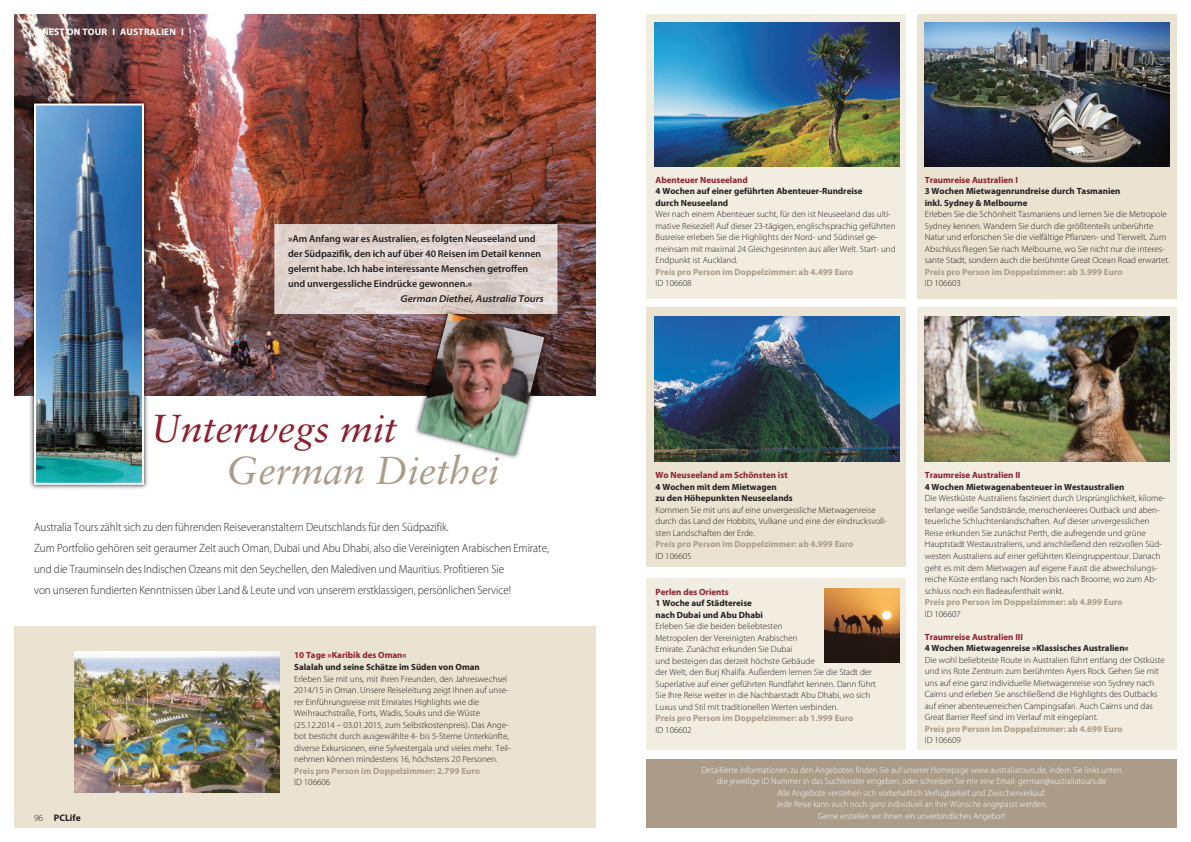
<style>
.page{position:relative;width:1191px;height:842px;background:#fff}
.page>*{position:absolute;margin:0;border:0;box-sizing:border-box;transform-origin:0 0}
.t1{font:39px "Sabon Italic Os F";color:#aa9c89}
.t2{font:39px "Sabon Italic Os F";color:#8f1e2f}
.t3{font:300 12px/21px "Myriad Pro";color:#231f20;scale:.92 1}
.t4{font:600 10px/15px "Myriad Pro";color:#231f20}
.t5{font:italic 600 semi-expanded 10px "Myriad Pro";color:#231f20}
.t6{font:700 9.5px "Myriad Pro";letter-spacing:.02em;color:#fff}
.t7{font:700 9.5px "Myriad Pro";color:#231f20}
.t8{font:300 9px/11.5px "Myriad Pro";color:#231f20}
.t9{font:300 9px/11.5px "Myriad Pro";letter-spacing:.01em;color:#fff;text-align:center;scale:.92 1}
.t10{font:700 9px/11.5px "Myriad Pro";color:#231f20}
.t11{font:700 9px "Myriad Pro";color:#aa9c89}
.t12{font:700 9px "Myriad Pro";color:#8f1e2f}
.s1{font-weight:300}
</style>
<div class="page">
<div style="left:917px;top:307px;width:259px;height:443px;background:#f2ede1"></div>
<img style="left:14px;top:14px;width:581px;height:382px">
<img style="left:274px;top:224px;width:283px;height:90px">
<div style="left:14px;top:626px;width:581px;height:202px;background:#eae3d1"></div>
<img style="left:75px;top:651px;width:205px;height:142px">
<img style="left:415px;top:418px;width:104px;height:41px">
<img style="left:544px;top:314px;width:9px;height:82px">
<img style="left:441px;top:305px;width:38px;height:8px">
<img style="left:418px;top:313px;width:126px;height:142px">
<img style="left:27px;top:97px;width:123px;height:392px">
<img style="left:37px;top:107px;width:104px;height:375px">
<div style="left:34px;top:104px;width:110px;height:381px;border:2px solid #fff"></div>
<div style="left:646px;top:14px;width:260px;height:285px;background:#f2ede1"></div>
<div style="left:646px;top:307px;width:260px;height:260px;background:#eae3d1"></div>
<div style="left:646px;top:578px;width:260px;height:171px;background:#f2ede1"></div>
<div style="left:646px;top:760px;width:530px;height:68px;background:#aa9c89"></div>
<div style="left:917px;top:14px;width:259px;height:285px;background:#eae3d1"></div>
<img style="left:654px;top:22px;width:245px;height:145px">
<img style="left:654px;top:317px;width:245px;height:145px">
<img style="left:925px;top:22px;width:244px;height:145px">
<img style="left:925px;top:317px;width:244px;height:145px">
<img style="left:824px;top:588px;width:75px;height:75px">
<p class="t6" style="left:34px;top:27px;width:151px">FINEST ON TOUR I AUSTRALIEN I</p>
<p class="t4" style="left:288px;top:232px;width:255px">»Am Anfang war es Australien, es folgten Neuseeland und der Südpazifik, den ich auf über 40 Reisen im Detail kennen gelernt habe. Ich habe interessante Menschen getroffen und unvergessliche Eindrücke gewonnen.«</p>
<p class="t5" style="left:400px;top:293px;width:145px">German Diethei, Australia Tours</p>
<h1 class="t2" style="left:150px;top:406px;width:248px">Unterwegs mit</h1>
<h1 class="t1" style="left:226px;top:448px;width:274px">German Diethei</h1>
<p class="t3" style="left:34px;top:516px;width:561px">Australia Tours zählt sich zu den führenden Reiseveranstaltern Deutschlands für den Südpazifik.<br>Zum Portfolio gehören seit geraumer Zeit auch Oman, Dubai und Abu Dhabi, also die Vereinigten Arabischen Emirate, und die Trauminseln des Indischen Ozeans mit den Seychellen, den Malediven und Mauritius. Profitieren Sie<br>von unseren fundierten Kenntnissen über Land &amp; Leute und von unserem erstklassigen, persönlichen Service!</p>
<p class="t7" style="left:34px;top:812px;width:48px"><span class="s1">96</span> PCLife</p>
<p class="t12" style="left:294px;top:650px;width:114px">10 Tage »Karibik des Oman«</p>
<p class="t10" style="left:294px;top:661px;width:187px">Salalah und seine Schätze im Süden von Oman</p>
<p class="t8" style="left:294px;top:673px;width:218px">Erleben Sie mit uns, mit ihren Freunden, den Jahreswechsel 2014/15 in Oman. Unsere Reiseleitung zeigt Ihnen auf unse&shy;rer Einführungsreise mit Emirates Highlights wie die Weihrauchstraße, Forts, Wadis, Souks und die Wüste (25.12.2014 – 03.01.2015, zum Selbstkostenpreis). Das Ange&shy;bot besticht durch ausgewählte 4- bis 5-Sterne Unterkünfte, diverse Exkursionen, eine Sylvestergala und vieles mehr. Teil&shy;nehmen können mindestens 16, höchstens 20 Personen.</p>
<p class="t11" style="left:294px;top:765px;width:187px">Preis pro Person im Doppelzimmer: 2.799 Euro</p>
<p class="t8" style="left:294px;top:776px;width:38px">ID 106606</p>
<p class="t12" style="left:655px;top:174px;width:94px">Abenteuer Neuseeland</p>
<p class="t10" style="left:655px;top:185px;width:208px">4 Wochen auf einer geführten Abenteuer-Rundreise durch Neuseeland</p>
<p class="t8" style="left:655px;top:208px;width:241px">Wer nach einem Abenteuer sucht, für den ist Neuseeland das ulti&shy;mative Reiseziel! Auf dieser 23-tägigen, englischsprachig geführten Busreise erleben Sie die Highlights der Nord- und Südinsel ge&shy;meinsam mit maximal 24 Gleichgesinnten aus aller Welt. Start- und Endpunkt ist Auckland.</p>
<p class="t11" style="left:655px;top:266px;width:199px">Preis pro Person im Doppelzimmer: ab 4.499 Euro</p>
<p class="t8" style="left:655px;top:277px;width:38px">ID 106608</p>
<p class="t12" style="left:925px;top:174px;width:95px">Traumreise Australien I</p>
<p class="t10" style="left:925px;top:185px;width:197px">3 Wochen Mietwagenrundreise durch Tasmanien inkl. Sydney &amp; Melbourne</p>
<p class="t8" style="left:925px;top:208px;width:246px">Erleben Sie die Schönheit Tasmaniens und lernen Sie die Metropole Sydney kennen. Wandern Sie durch die größtenteils unberührte Natur und erforschen Sie die vielfältige Pflanzen- und Tierwelt. Zum Abschluss fliegen Sie nach Melbourne, wo Sie nicht nur die interes&shy;sante Stadt, sondern auch die berühmte Great Ocean Road erwartet.</p>
<p class="t11" style="left:925px;top:266px;width:199px">Preis pro Person im Doppelzimmer: ab 3.999 Euro</p>
<p class="t8" style="left:925px;top:277px;width:38px">ID 106603</p>
<p class="t12" style="left:655px;top:470px;width:134px">Wo Neuseeland am Schönsten ist</p>
<p class="t10" style="left:655px;top:481px;width:139px">4 Wochen mit dem Mietwagen<br>zu den Höhepunkten Neuseelands</p>
<p class="t8" style="left:655px;top:504px;width:233px">Kommen Sie mit uns auf eine unvergessliche Mietwagenreise durch das Land der Hobbits, Vulkane und eine der eindrucksvoll&shy;sten Landschaften der Erde.</p>
<p class="t11" style="left:655px;top:539px;width:199px">Preis pro Person im Doppelzimmer: ab 4.999 Euro</p>
<p class="t8" style="left:655px;top:550px;width:38px">ID 106605</p>
<p class="t12" style="left:925px;top:470px;width:97px">Traumreise Australien II</p>
<p class="t10" style="left:925px;top:481px;width:201px">4 Wochen Mietwagenabenteuer in Westaustralien</p>
<p class="t8" style="left:925px;top:493px;width:242px">Die Westküste Australiens fasziniert durch Ursprünglichkeit, kilome&shy;terlange weiße Sandstrände, menschenleeres Outback und aben&shy;teuerliche Schluchtenlandschaften. Auf dieser unvergesslichen Reise erkunden Sie zunächst Perth, die aufregende und grüne Hauptstadt Westaustraliens, und anschließend den reizvollen Süd&shy;westen Australiens auf einer geführten Kleingruppentour. Danach geht es mit dem Mietwagen auf eigene Faust die abwechslungs&shy;reiche Küste entlang nach Norden bis nach Broome, wo zum Ab&shy;schluss noch ein Badeaufenthalt winkt.</p>
<p class="t11" style="left:925px;top:597px;width:199px">Preis pro Person im Doppelzimmer: ab 4.899 Euro</p>
<p class="t8" style="left:925px;top:608px;width:38px">ID 106607</p>
<p class="t12" style="left:925px;top:631px;width:100px">Traumreise Australien III</p>
<p class="t10" style="left:925px;top:642px;width:205px">4 Wochen Mietwagenreise »Klassisches Australien«</p>
<p class="t8" style="left:925px;top:654px;width:242px">Die wohl beliebteste Route in Australien führt entlang der Ostküste und ins Rote Zentrum zum berühmten Ayers Rock. Gehen Sie mit uns auf eine ganz individuelle Mietwagenreise von Sydney nach Cairns und erleben Sie anschließend die Highlights des Outbacks auf einer abenteuerreichen Campingsafari. Auch Cairns und das Great Barrier Reef sind im Verlauf mit eingeplant.</p>
<p class="t11" style="left:925px;top:723px;width:199px">Preis pro Person im Doppelzimmer: ab 4.699 Euro</p>
<p class="t8" style="left:925px;top:734px;width:38px">ID 106609</p>
<p class="t9" style="left:701px;top:764px;width:458px">Detaillierte Informationen zu den Angeboten finden Sie auf unserer Homepage www.australiatours.de, indem Sie links unten die jeweilige ID Nummer in das Suchfenster eingeben, oder schreiben Sie mir eine Email: german@australiatours.de<br>Alle Angebote verstehen sich vorbehaltlich Verfügbarkeit und Zwischenverkauf.<br>Jede Reise kann auch noch ganz individuell an Ihre Wünsche angepasst werden.<br>Gerne erstellen wir Ihnen ein unverbindliches Angebot!</p>
<p class="t12" style="left:655px;top:587px;width:75px">Perlen des Orients</p>
<p class="t10" style="left:655px;top:598px;width:109px">1 Woche auf Städtereise nach Dubai und Abu Dhabi</p>
<p class="t8" style="left:655px;top:621px;width:222px">Erleben Sie die beiden beliebtesten<br>Metropolen der Vereinigten Arabischen<br>Emirate. Zunächst erkunden Sie Dubai<br>und besteigen das derzeit höchste Gebäude<br>der Welt, den Burj Khalifa. Außerdem lernen Sie die Stadt der Superlative auf einer geführten Rundfahrt kennen. Dann führt Sie Ihre Reise weiter in die Nachbarstadt Abu Dhabi, wo sich Luxus und Stil mit traditionellen Werten verbinden.</p>
<p class="t11" style="left:655px;top:713px;width:199px">Preis pro Person im Doppelzimmer: ab 1.999 Euro</p>
<p class="t8" style="left:655px;top:724px;width:38px">ID 106602</p>
</div>
